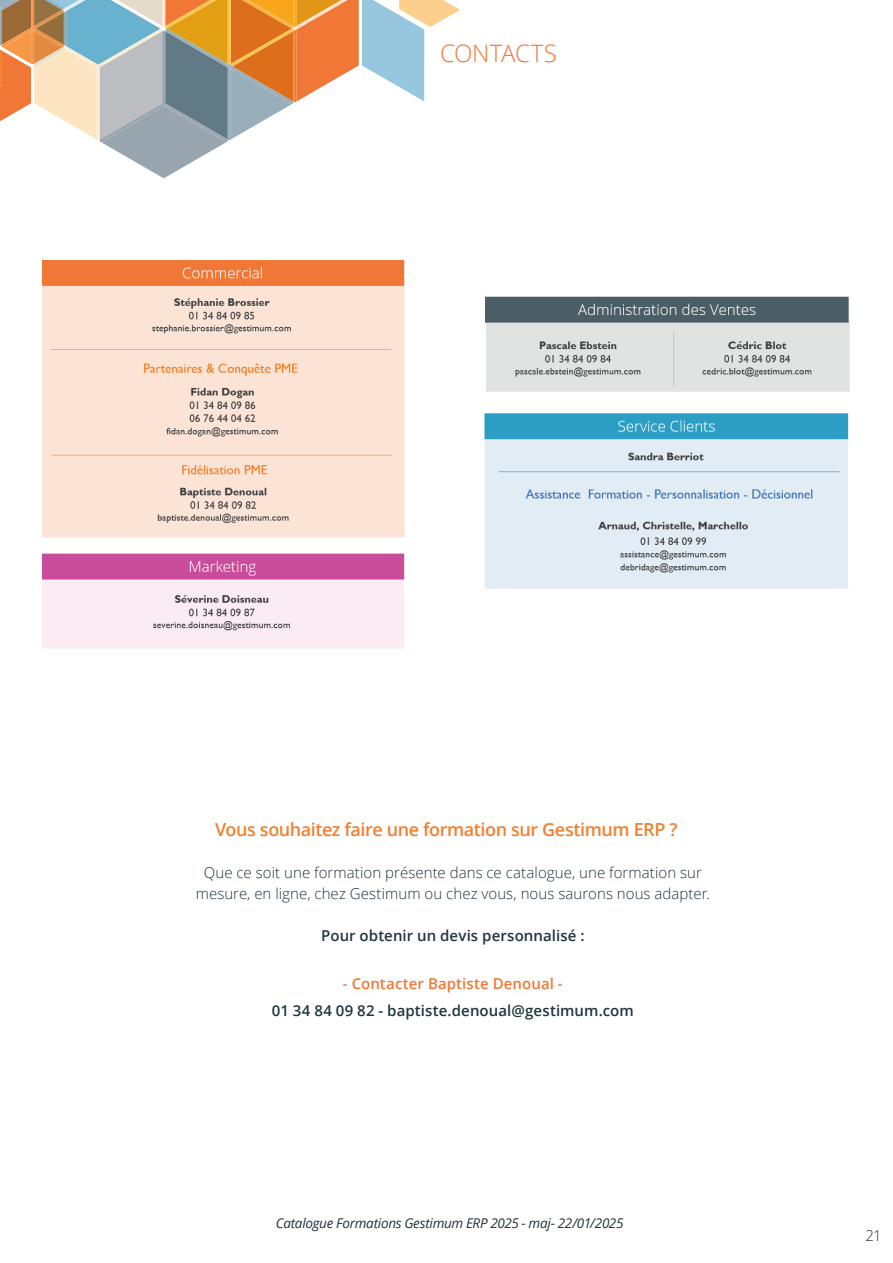
<style>
.page{position:relative;width:893px;height:1263px;background:#fff}
.page>*{position:absolute;margin:0;border:0;box-sizing:border-box;transform-origin:0 0}
.t1{font:300 24px "Open Sans";letter-spacing:-.005em;color:#f17736}
.t2{font:600 18px "Open Sans";letter-spacing:-.025em;color:#f2802f}
.t3{font:300 15px/21px "Open Sans";letter-spacing:.005em;color:#1f353f;text-align:center}
.t4{font:600 15px "Open Sans";letter-spacing:.005em;color:#1f353f}
.t5{font:600 15px "Open Sans";letter-spacing:.005em;color:#f17736}
.t6{font:italic 13.5px "Open Sans";letter-spacing:-.02em;color:#1f353f}
</style>
<div class="page">
<svg style="left:0;top:0;width:460px;height:178px"></svg>
<img style="left:43px;top:260px;width:807px;height:389px">
<h1 class="t1" style="left:440px;top:36px;width:118px">CONTACTS</h1>
<p class="t2" style="left:215px;top:817px;width:464px">Vous souhaitez faire une formation sur Gestimum ERP ?</p>
<p class="t3" style="left:196px;top:861px;width:516px">Que ce soit une formation présente dans ce catalogue, une formation sur mesure, en ligne, chez Gestimum ou chez vous, nous saurons nous adapter.</p>
<p class="t4" style="left:321px;top:925px;width:265px">Pour obtenir un devis personnalisé :</p>
<p class="t5" style="left:343px;top:973px;width:221px">- Contacter Baptiste Denoual -</p>
<p class="t4" style="left:272px;top:1000px;width:364px">01 34 84 09 82 - baptiste.denoual@gestimum.com</p>
<p class="t6" style="left:276px;top:1214px;width:349px">Catalogue Formations Gestimum ERP 2025 - maj- 22/01/2025</p>
<p class="t3" style="left:865px;top:1225px;width:18px">21</p>
</div>
